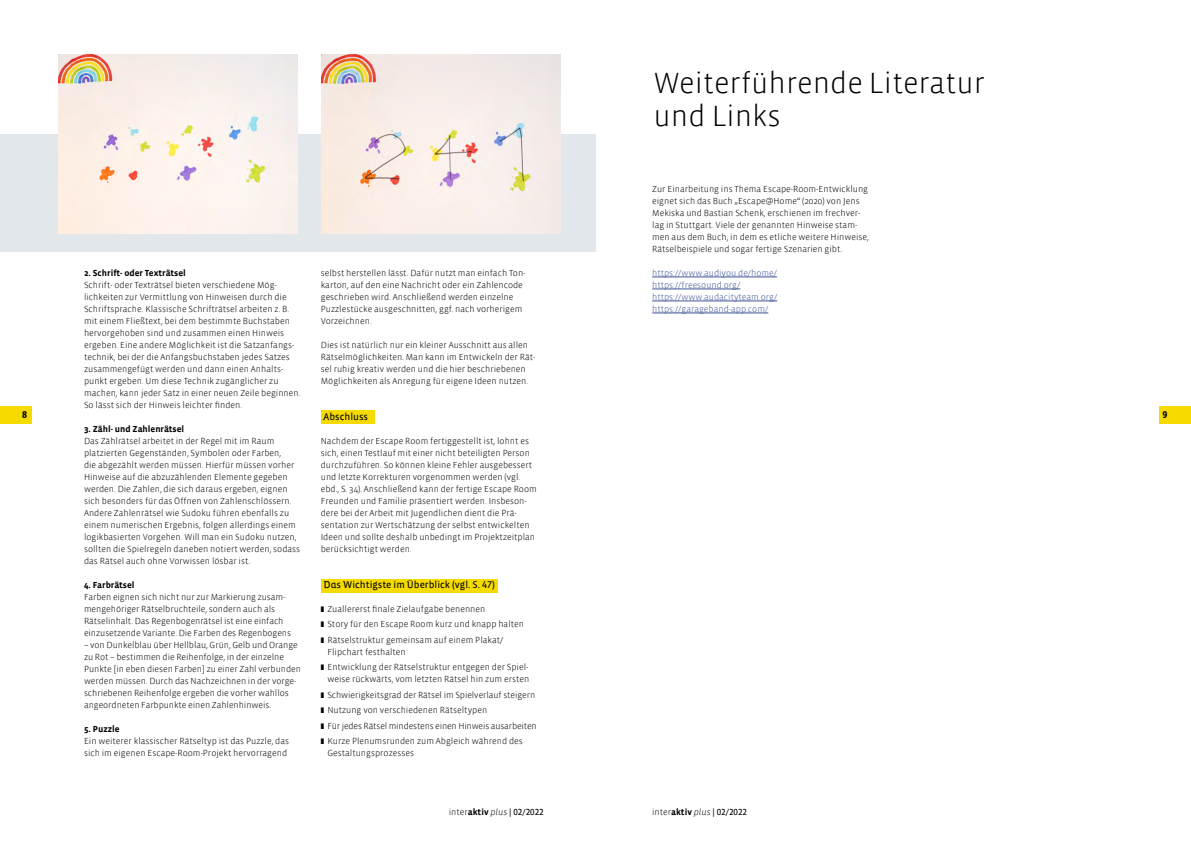
<style>
.page{position:relative;width:1191px;height:842px;background:#fff}
.page>*{position:absolute;margin:0;border:0;box-sizing:border-box;transform-origin:0 0}
.t1{font:300 30px/33px "Vista Sans";color:#000}
.t2{font:10px "Vista Sans Alt Reg";color:#000}
.t3{font:700 10px "Vista Sans Alt";color:#000}
.t4{font:300 9px/12px "Vista Sans";color:#000}
.t5{font:300 9px/12px "Vista Sans";color:#3b5696}
.t6{font:700 9px "Vista Sans";color:#000}
.t7{font:9px "Vista Sans Alt Reg";color:#000}
.s1{font-family:"Vista Sans";font-weight:300}
.s2{font-family:"Vista Sans";font-weight:700}
.s3{font-family:"Vista Sans Alt Light Ita"}
</style>
<div class="page">
<div style="left:1159px;top:406px;width:32px;height:18px;background:#f6db00"></div>
<div style="left:321px;top:410px;width:53px;height:14px;background:#f6db00"></div>
<div style="left:321px;top:579px;width:177px;height:13px;background:#f6db00"></div>
<div style="left:0;top:135px;width:595px;height:117px;background:#e2e7eb"></div>
<div style="left:0;top:406px;width:31px;height:18px;background:#f6db00"></div>
<hr style="left:652px;top:277px;width:125px;height:1px;background:#3b5696">
<hr style="left:652px;top:289px;width:88px;height:1px;background:#3b5696">
<hr style="left:652px;top:301px;width:125px;height:1px;background:#3b5696">
<hr style="left:652px;top:313px;width:116px;height:1px;background:#3b5696">
<img style="left:58px;top:54px;width:239px;height:180px">
<img style="left:322px;top:54px;width:239px;height:180px">
<h1 class="t1" style="left:653px;top:67px;width:333px">Weiterführende Literatur und Links</h1>
<p class="t4" style="left:652px;top:183px;width:218px">Zur Einarbeitung ins Thema Escape-Room-Entwicklung eignet sich das Buch „Escape@Home“ (2020) von Jens Mekiska und Bastian Schenk, erschienen im frechver&shy;lag in Stuttgart. Viele der genannten Hinweise stam&shy;men aus dem Buch, in dem es etliche weitere Hinweise, Rätselbeispiele und sogar fertige Szenarien gibt.</p>
<p class="t5" style="left:652px;top:267px;width:127px">https://www.audiyou.de/home/ https://freesound.org/ https://www.audacityteam.org/ https://garageband-app.com/</p>
<p class="t4" style="left:321px;top:267px;width:206px">selbst herstellen lässt. Dafür nutzt man einfach Ton&shy;karton, auf den eine Nachricht oder ein Zahlencode geschrieben wird. Anschließend werden einzelne Puzzlestücke ausgeschnitten, ggf. nach vorherigem Vorzeichnen.</p>
<p class="t4" style="left:321px;top:339px;width:216px">Dies ist natürlich nur ein kleiner Ausschnitt aus allen Rätselmöglichkeiten. Man kann im Entwickeln der Rät&shy;sel ruhig kreativ werden und die hier beschriebenen Möglichkeiten als Anregung für eigene Ideen nutzen.</p>
<p class="t2" style="left:324px;top:412px;width:46px">Abschluss</p>
<p class="t4" style="left:321px;top:435px;width:217px">Nachdem der Escape Room fertiggestellt ist, lohnt es sich, einen Testlauf mit einer nicht beteiligten Person durchzuführen. So können kleine Fehler ausgebessert und letzte Korrekturen vorgenommen werden (vgl. ebd., S. 34). Anschließend kann der fertige Escape Room Freunden und Familie präsentiert werden. Insbeson&shy;dere bei der Arbeit mit Jugendlichen dient die Prä&shy;sentation zur Wertschätzung der selbst entwickelten Ideen und sollte deshalb unbedingt im Projektzeitplan berücksichtigt werden.</p>
<p class="t2" style="left:324px;top:580px;width:173px">Das Wichtigste im Überblick (vgl. S. 47)</p>
<p class="t4" style="left:327px;top:601px;width:198px;line-height:15.4px">Zuallererst finale Zielaufgabe benennen<br>Story für den Escape Room kurz und knapp halten<br>Rätselstruktur gemeinsam auf einem Plakat/</p>
<p class="t4" style="left:327px;top:644px;width:202px;line-height:15.4px">Flipchart festhalten<br>Entwicklung der Rätselstruktur entgegen der Spiel-</p>
<p class="t4" style="left:327px;top:672px;width:211px;line-height:15.4px">weise rückwärts, vom letzten Rätsel hin zum ersten Schwierigkeitsgrad der Rätsel im Spielverlauf steigern Nutzung von verschiedenen Rätseltypen<br>Für jedes Rätsel mindestens einen Hinweis ausarbeiten Kurze Plenumsrunden zum Abgleich während des</p>
<p class="t4" style="left:327px;top:747px;width:88px">Gestaltungsprozesses</p>
<p class="t6" style="left:84px;top:268px;width:103px">2. Schrift- oder Texträtsel</p>
<p class="t4" style="left:84px;top:279px;width:218px">Schrift- oder Texträtsel bieten verschiedene Mög&shy;lichkeiten zur Vermittlung von Hinweisen durch die Schriftsprache. Klassische Schrifträtsel arbeiten z. B. mit einem Fließtext, bei dem bestimmte Buchstaben hervorgehoben sind und zusammen einen Hinweis ergeben. Eine andere Möglichkeit ist die Satzanfangs&shy;technik, bei der die Anfangsbuchstaben jedes Satzes zusammengefügt werden und dann einen Anhalts&shy;punkt ergeben. Um diese Technik zugänglicher zu machen, kann jeder Satz in einer neuen Zeile beginnen.<br>So lässt sich der Hinweis leichter finden.</p>
<p class="t6" style="left:84px;top:424px;width:102px">3. Zähl- und Zahlenrätsel</p>
<p class="t4" style="left:84px;top:435px;width:218px">Das Zählrätsel arbeitet in der Regel mit im Raum platzierten Gegenständen, Symbolen oder Farben,<br>die abgezählt werden müssen. Hierfür müssen vorher Hinweise auf die abzuzählenden Elemente gegeben werden. Die Zahlen, die sich daraus ergeben, eignen sich besonders für das Öffnen von Zahlenschlössern.<br>Andere Zahlenrätsel wie Sudoku führen ebenfalls zu einem numerischen Ergebnis, folgen allerdings einem logikbasierten Vorgehen. Will man ein Sudoku nutzen, sollten die Spielregeln daneben notiert werden, sodass das Rätsel auch ohne Vorwissen lösbar ist.</p>
<p class="t6" style="left:84px;top:580px;width:52px">4. Farbrätsel</p>
<p class="t4" style="left:84px;top:591px;width:209px">Farben eignen sich nicht nur zur Markierung zusam&shy;mengehöriger Rätselbruchteile, sondern auch als Rätselinhalt. Das Regenbogenrätsel ist eine einfach einzusetzende Variante. Die Farben des Regenbogens</p>
<p class="t4" style="left:84px;top:639px;width:218px">– von Dunkelblau über Hellblau, Grün, Gelb und Orange zu Rot – bestimmen die Reihenfolge, in der einzelne Punkte [in eben diesen Farben] zu einer Zahl verbunden werden müssen. Durch das Nachzeichnen in der vorge&shy;schriebenen Reihenfolge ergeben die vorher wahllos angeordneten Farbpunkte einen Zahlenhinweis.</p>
<p class="t6" style="left:84px;top:724px;width:37px">5. Puzzle</p>
<p class="t4" style="left:84px;top:735px;width:207px">Ein weiterer klassischer Rätseltyp ist das Puzzle, das sich im eigenen Escape-Room-Projekt hervorragend</p>
<p class="t3" style="left:22px;top:409px;width:6px">8</p>
<p class="t3" style="left:1162px;top:409px;width:6px">9</p>
<p class="t7" style="left:449px;top:807px;width:96px"><span class="s1">inter</span><span class="s2">aktiv</span> <span class="s3">plus</span> | 02/2022</p>
<p class="t7" style="left:652px;top:807px;width:96px"><span class="s1">inter</span><span class="s2">aktiv</span> <span class="s3">plus</span> | 02/2022</p>
</div>
